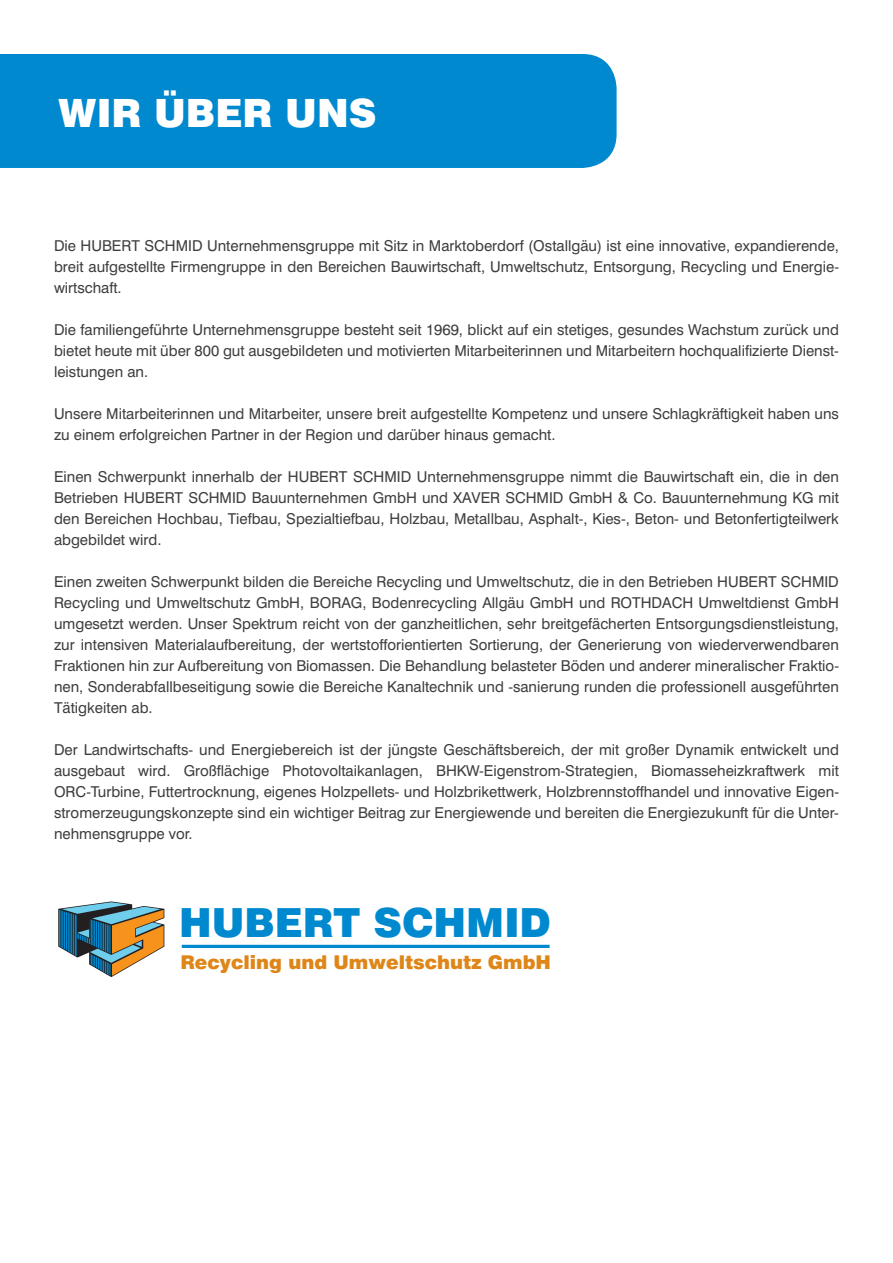
<style>
.page{position:relative;width:893px;height:1263px;background:#fff}
.page>*{position:absolute;margin:0;border:0;box-sizing:border-box;transform-origin:0 0}
.t1{font:900 40.2px "Swiss 721 BT";color:#0089cf}
.t2{font:900 39px "Swiss 721 BT";color:#fff}
.t3{font:900 19.05px "Swiss 721 BT";color:#df8619}
.t4{font:15px/21px "Swiss 721 BT";color:#3e3e3f;text-align:justify}
</style>
<div class="page">
<div style="left:0;top:54px;width:617px;height:114px;background:#0089cf"></div>
<svg style="left:58px;top:901px;width:106px;height:76px"></svg>
<hr style="left:182px;top:945px;width:368px;height:3px;background:#0089cf">
<h2 class="t2" style="left:58px;top:89px;width:320px">WIR ÜBER UNS</h2>
<p class="t4" style="left:54px;top:235px;width:786px">Die HUBERT SCHMID Unternehmensgruppe mit Sitz in Marktoberdorf (Ostallgäu) ist eine innovative, expandierende, breit aufgestellte Firmengruppe in den Bereichen Bauwirtschaft, Umweltschutz, Entsorgung, Recycling und Energie&shy;wirtschaft.</p>
<p class="t4" style="left:54px;top:319px;width:786px">Die familiengeführte Unternehmensgruppe besteht seit 1969, blickt auf ein stetiges, gesundes Wachstum zurück und bietet heute mit über 800 gut ausgebildeten und motivierten Mitarbeiterinnen und Mitarbeitern hochqualifizierte Dienst&shy;leistungen an.</p>
<p class="t4" style="left:54px;top:403px;width:786px">Unsere Mitarbeiterinnen und Mitarbeiter, unsere breit aufgestellte Kompetenz und unsere Schlagkräftigkeit haben uns zu einem erfolgreichen Partner in der Region und darüber hinaus gemacht.</p>
<p class="t4" style="left:54px;top:466px;width:786px">Einen Schwerpunkt innerhalb der HUBERT SCHMID Unternehmensgruppe nimmt die Bauwirtschaft ein, die in den Betrieben HUBERT SCHMID Bauunternehmen GmbH und XAVER SCHMID GmbH &amp; Co. Bauunternehmung KG mit den Bereichen Hochbau, Tiefbau, Spezialtiefbau, Holzbau, Metallbau, Asphalt-, Kies-, Beton- und Betonfertigteilwerk abgebildet wird.</p>
<p class="t4" style="left:54px;top:571px;width:786px">Einen zweiten Schwerpunkt bilden die Bereiche Recycling und Umweltschutz, die in den Betrieben HUBERT SCHMID Recycling und Umweltschutz GmbH, BORAG, Bodenrecycling Allgäu GmbH und ROTHDACH Umweltdienst GmbH umgesetzt werden. Unser Spektrum reicht von der ganzheitlichen, sehr breitgefächerten Entsorgungsdienstleistung, zur intensiven Materialaufbereitung, der wertstofforientierten Sortierung, der Generierung von wiederverwendbaren Fraktionen hin zur Aufbereitung von Biomassen. Die Behandlung belasteter Böden und anderer mineralischer Fraktio&shy;nen, Sonderabfallbeseitigung sowie die Bereiche Kanaltechnik und -sanierung runden die professionell ausgeführten Tätigkeiten ab.</p>
<p class="t4" style="left:54px;top:739px;width:786px">Der Landwirtschafts- und Energiebereich ist der jüngste Geschäftsbereich, der mit großer Dynamik entwickelt und ausgebaut wird. Großflächige Photovoltaikanlagen, BHKW-Eigenstrom-Strategien, Biomasseheizkraftwerk mit ORC-Turbine, Futtertrocknung, eigenes Holzpellets- und Holzbrikettwerk, Holzbrennstoffhandel und innovative Eigen&shy;stromerzeugungskonzepte sind ein wichtiger Beitrag zur Energiewende und bereiten die Energiezukunft für die Unter&shy;nehmensgruppe vor.</p>
<h1 class="t1" style="left:179px;top:898px;width:374px">HUBERT SCHMID</h1>
<p class="t3" style="left:180px;top:951px;width:372px">Recycling und Umweltschutz GmbH</p>
</div>
